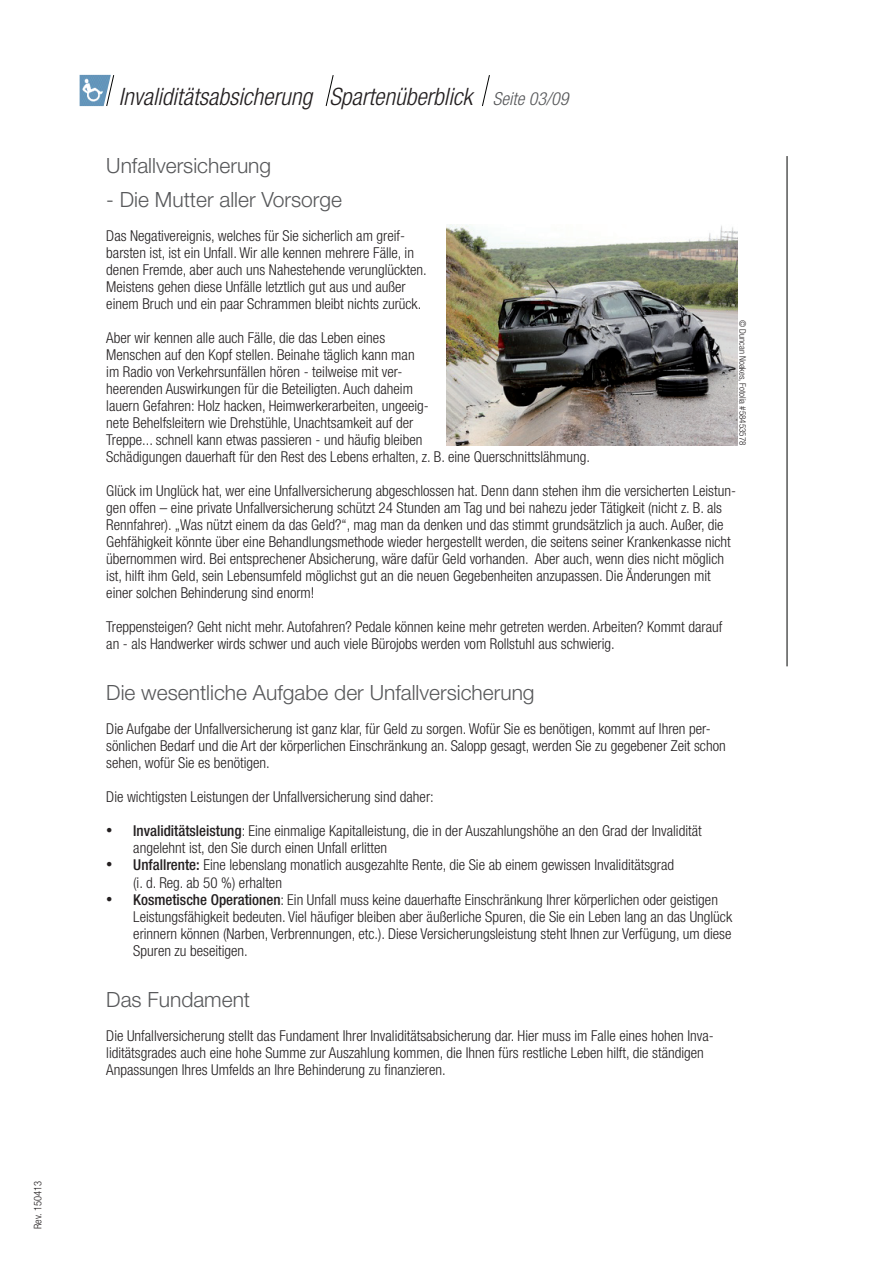
<style>
.page{position:relative;width:893px;height:1263px;background:#fff}
.page>*{position:absolute;margin:0;border:0;box-sizing:border-box;transform-origin:0 0}
.t1{font:italic 300 condensed 24px "Helvetica Neue LT Std";color:#231f20}
.t2{font:300 21px "Helvetica Neue LT Std";color:#57585a}
.t3{font:italic 300 condensed 18px "Helvetica Neue LT Std";color:#57585a}
.t4{font:300 condensed 15px/17px "Helvetica Neue LT Std";color:#231f20}
.t5{font:300 condensed 10.5px "Helvetica Neue LT Std";color:#231f20}
.t6{font:300 condensed 9px "Helvetica Neue LT Std";color:#231f20}
.s1{font-family:"Times New Roman";font-weight:400;font-stretch:normal;font-size:18px}
.s2{font-weight:500}
</style>
<div class="page">
<img style="left:80px;top:75px;width:26px;height:31px">
<svg style="left:106px;top:74px;width:9px;height:32px"></svg>
<svg style="left:482px;top:75px;width:8px;height:31px"></svg>
<svg style="left:325px;top:75px;width:9px;height:31px"></svg>
<hr style="left:787px;top:156px;width:1px;height:510px;background:#010201">
<img style="left:446px;top:224px;width:291px;height:221px">
<p class="t5" style="left:32px;top:1229px;width:49px;rotate:-90deg">Rev. 150413</p>
<h1 class="t1" style="left:119px;top:83px;width:355px">Invaliditätsabsicherung Spartenüberblick</h1>
<p class="t3" style="left:493px;top:88px;width:77px">Seite 03/09</p>
<h2 class="t2" style="left:106px;top:153px;width:166px">Unfallversicherung</h2>
<h2 class="t2" style="left:106px;top:187px;width:237px">- Die Mutter aller Vorsorge</h2>
<p class="t4" style="left:106px;top:227px;width:322px">Das Negativereignis, welches für Sie sicherlich am greif&shy;barsten ist, ist ein Unfall. Wir alle kennen mehrere Fälle, in denen Fremde, aber auch uns Nahestehende verunglückten.<br>Meistens gehen diese Unfälle letztlich gut aus und außer einem Bruch und ein paar Schrammen bleibt nichts zurück.</p>
<p class="t4" style="left:106px;top:329px;width:485px">Aber wir kennen alle auch Fälle, die das Leben eines<br>Menschen auf den Kopf stellen. Beinahe täglich kann man<br>im Radio von Verkehrsunfällen hören - teilweise mit ver-<br>heerenden Auswirkungen für die Beteiligten. Auch daheim<br>lauern Gefahren: Holz hacken, Heimwerkerarbeiten, ungeeig-<br>nete Behelfsleitern wie Drehstühle, Unachtsamkeit auf der<br>Treppe... schnell kann etwas passieren - und häufig bleiben<br>Schädigungen dauerhaft für den Rest des Lebens erhalten, z. B. eine Querschnittslähmung.</p>
<p class="t4" style="left:106px;top:482px;width:631px">Glück im Unglück hat, wer eine Unfallversicherung abgeschlossen hat. Denn dann stehen ihm die versicherten Leistun&shy;gen offen – eine private Unfallversicherung schützt 24 Stunden am Tag und bei nahezu jeder Tätigkeit (nicht z. B. als Rennfahrer). „Was nützt einem da das Geld?“, mag man da denken und das stimmt grundsätzlich ja auch. Außer, die Gehfähigkeit könnte über eine Behandlungsmethode wieder hergestellt werden, die seitens seiner Krankenkasse nicht übernommen wird. Bei entsprechener Absicherung, wäre dafür Geld vorhanden. Aber auch, wenn dies nicht möglich ist, hilft ihm Geld, sein Lebensumfeld möglichst gut an die neuen Gegebenheiten anzupassen. Die Änderungen mit einer solchen Behinderung sind enorm!</p>
<p class="t4" style="left:106px;top:618px;width:618px">Treppensteigen? Geht nicht mehr. Autofahren? Pedale können keine mehr getreten werden. Arbeiten? Kommt darauf an - als Handwerker wirds schwer und auch viele Bürojobs werden vom Rollstuhl aus schwierig.</p>
<h2 class="t2" style="left:106px;top:680px;width:430px">Die wesentliche Aufgabe der Unfallversicherung</h2>
<p class="t4" style="left:106px;top:720px;width:621px">Die Aufgabe der Unfallversicherung ist ganz klar, für Geld zu sorgen. Wofür Sie es benötigen, kommt auf Ihren per&shy;sönlichen Bedarf und die Art der körperlichen Einschränkung an. Salopp gesagt, werden Sie zu gegebener Zeit schon sehen, wofür Sie es benötigen.</p>
<p class="t4" style="left:106px;top:788px;width:329px">Die wichtigsten Leistungen der Unfallversicherung sind daher:</p>
<p class="t4" style="left:133px;top:822px;width:570px;text-indent:-27px"><span class="s1">•</span> <span class="s2">Invaliditätsleistung</span>: Eine einmalige Kapitalleistung, die in der Auszahlungshöhe an den Grad der Invalidität angelehnt ist, den Sie durch einen Unfall erlitten</p>
<p class="t4" style="left:133px;top:856px;width:542px;text-indent:-27px"><span class="s1">•</span> <span class="s2">Unfallrente:</span> Eine lebenslang monatlich ausgezahlte Rente, die Sie ab einem gewissen Invaliditätsgrad (i. d. Reg. ab 50 %) erhalten</p>
<p class="t4" style="left:133px;top:890px;width:600px;text-indent:-27px"><span class="s1">•</span> <span class="s2">Kosmetische Operationen</span>: Ein Unfall muss keine dauerhafte Einschränkung Ihrer körperlichen oder geistigen Leistungsfähigkeit bedeuten. Viel häufiger bleiben aber äußerliche Spuren, die Sie ein Leben lang an das Unglück erinnern können (Narben, Verbrennungen, etc.). Diese Versicherungsleistung steht Ihnen zur Verfügung, um diese Spuren zu beseitigen.</p>
<h2 class="t2" style="left:106px;top:986px;width:145px">Das Fundament</h2>
<p class="t4" style="left:106px;top:1027px;width:609px">Die Unfallversicherung stellt das Fundament Ihrer Invaliditätsabsicherung dar. Hier muss im Falle eines hohen Inva&shy;liditätsgrades auch eine hohe Summe zur Auszahlung kommen, die Ihnen fürs restliche Leben hilft, die ständigen<br>Anpassungen Ihres Umfelds an Ihre Behinderung zu finanzieren.</p>
<p class="t6" style="left:748px;top:320px;width:127px;rotate:90deg">© Duncan Noakes, Fotolia #58453578</p>
</div>
